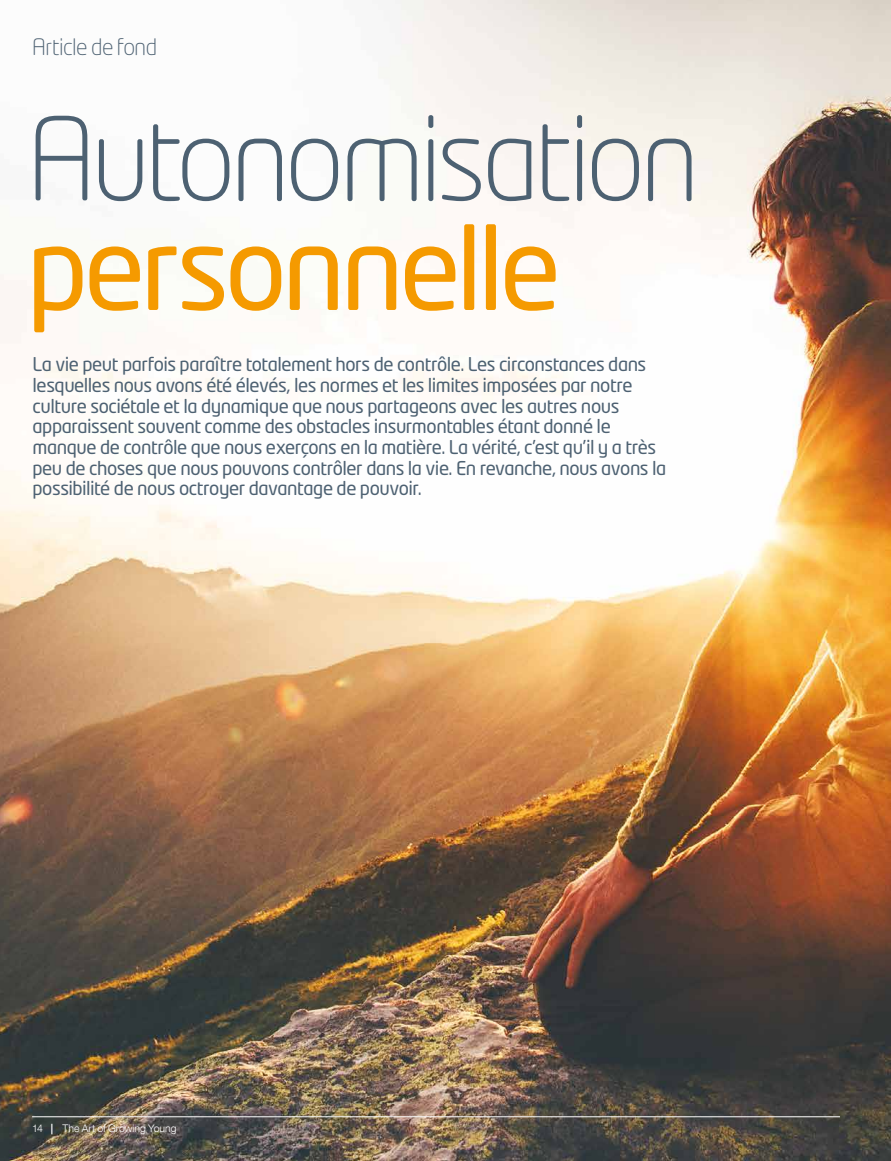
<style>
.page{position:relative;width:891px;height:1161px;background:#fff}
.page>*{position:absolute;margin:0;border:0;box-sizing:border-box;transform-origin:0 0}
.t1{font:300 114px "Neo Tech Pro";letter-spacing:-.04em;color:#4d6172}
.t2{font:114px "Neo Tech Pro";letter-spacing:-.045em;color:#f59a00}
.t3{font:300 22.5px "Neo Tech Pro";letter-spacing:-.025em;color:#4d6172}
.t4{font:18.75px/20.7px "Neo Tech Pro";letter-spacing:-.025em;color:#4d6172}
.t5{font:300 10.5px "Helvetica Neue LT Com";color:#fff}
.s1{font-weight:700}
</style>
<div class="page">
<img style="left:0;top:0;width:891px;height:1161px">
<hr style="left:32px;top:1116px;width:808px;height:1px;background:#fff">
<p class="t3" style="left:32px;top:33px;width:126px">Article de fond</p>
<h1 class="t1" style="left:26px;top:91px;width:674px">Autonomisation</h1>
<h1 class="t2" style="left:26px;top:198px;width:537px">personnelle</h1>
<p class="t4" style="left:33px;top:354px;width:635px">La vie peut parfois paraître totalement hors de contrôle. Les circonstances dans lesquelles nous avons été élevés, les normes et les limites imposées par notre culture sociétale et la dynamique que nous partageons avec les autres nous apparaissent souvent comme des obstacles insurmontables étant donné le manque de contrôle que nous exerçons en la matière. La vérité, c’est qu’il y a très peu de choses que nous pouvons contrôler dans la vie. En revanche, nous avons la possibilité de nous octroyer davantage de pouvoir.</p>
<p class="t5" style="left:32px;top:1122px;width:12px">14</p>
<p class="t5" style="left:51px;top:1122px;width:127px"><span class="s1">|</span> The Art of Growing Young</p>
</div>
